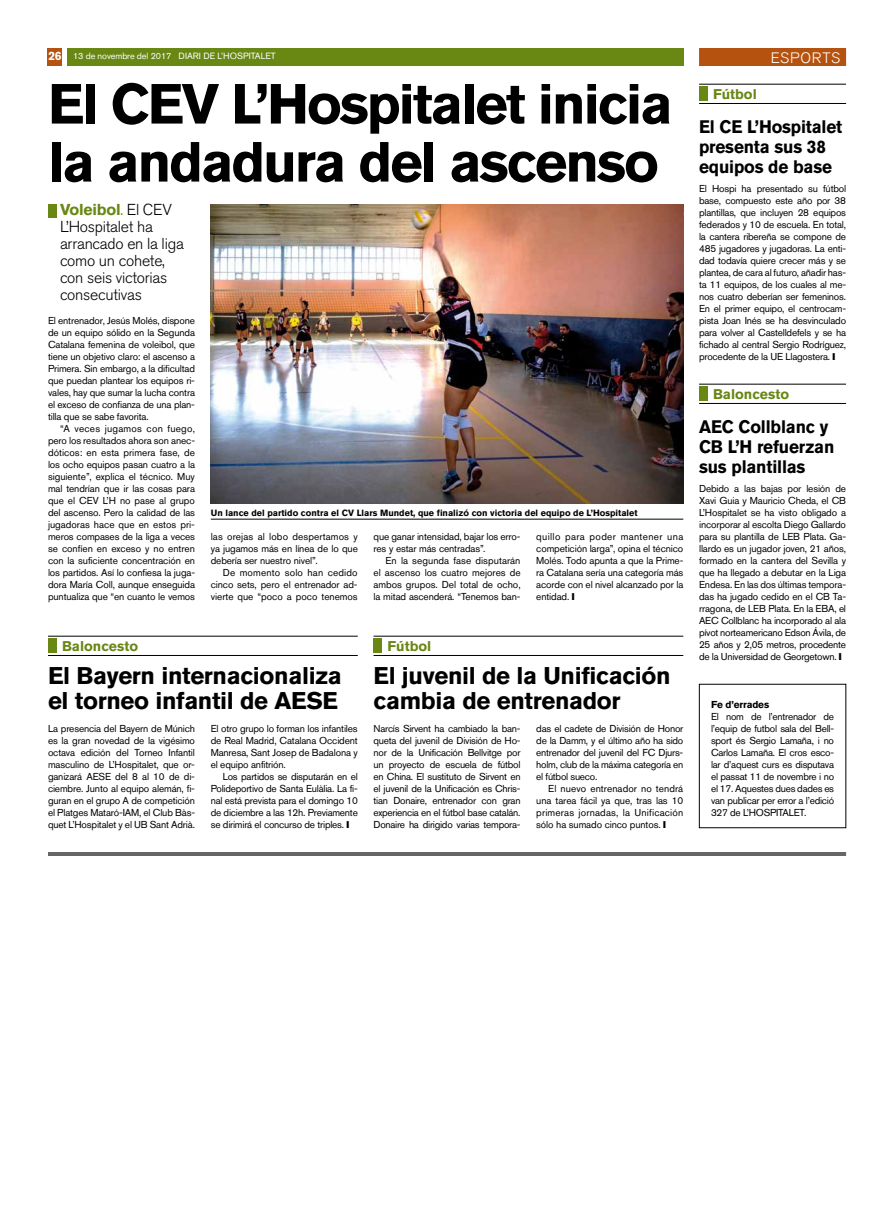
<style>
.page{position:relative;width:893px;height:1220px;background:#fff}
.page>*{position:absolute;margin:0;border:0;box-sizing:border-box;transform-origin:0 0}
.t1{font:700 56px/58px "Akzidenz Grotesk BQ";letter-spacing:-.04em;color:#000}
.t2{font:700 24px/25px "Akzidenz Grotesk BQ";letter-spacing:-.015em;color:#000}
.t3{font:700 18px/20px "Akzidenz Grotesk BQ";letter-spacing:-.01em;color:#000;scale:.95 1}
.t4{font:300 15.8px/17px "Akzidenz Grotesk BQ";letter-spacing:-.015em;color:#000}
.t5{font:300 15px "Akzidenz Grotesk BQ";letter-spacing:.06em;color:#fff}
.t6{font:700 14px "Akzidenz Grotesk BQ";color:#688713}
.t7{font:10px/12px "Akzidenz Grotesk BQ";letter-spacing:-.015em;color:#000;text-align:justify}
.t8{font:700 10px "Akzidenz Grotesk BQ";letter-spacing:-.015em;color:#000}
.t9{font:700 9px "Akzidenz Grotesk BQ";color:#000}
.t10{font:9px "Akzidenz Grotesk BQ";letter-spacing:-.01em;color:#fff}
.s1{font-weight:700;font-size:12px}
.s2{font-style:inherit}
.s3{font-weight:700;color:#688713}
.s4{color:#688713}
</style>
<div class="page">
<div style="left:67px;top:48px;width:616px;height:18px;background:#688713"></div>
<div style="left:699px;top:48px;width:147px;height:18px;background:#b5520f"></div>
<div style="left:48px;top:48px;width:14px;height:18px;background:#b5520f"></div>
<hr style="left:211px;top:519px;width:472px;height:1px;background:#000">
<img style="left:211px;top:204px;width:472px;height:300px">
<div style="left:48px;top:204px;width:8px;height:14px;background:#688713"></div>
<hr style="left:48px;top:852px;width:798px;height:4px;background:#666">
<div style="left:699px;top:386px;width:8px;height:15px;background:#688713"></div>
<hr style="left:699px;top:384px;width:147px;height:1px;background:#000">
<hr style="left:699px;top:403px;width:147px;height:1px;background:#000">
<div style="left:48px;top:638px;width:8px;height:15px;background:#688713"></div>
<hr style="left:48px;top:636px;width:310px;height:1px;background:#000">
<hr style="left:48px;top:655px;width:310px;height:1px;background:#000">
<div style="left:374px;top:638px;width:8px;height:15px;background:#688713"></div>
<hr style="left:374px;top:636px;width:309px;height:1px;background:#000">
<hr style="left:374px;top:655px;width:309px;height:1px;background:#000">
<div style="left:699px;top:87px;width:8px;height:14px;background:#688713"></div>
<hr style="left:699px;top:84px;width:147px;height:1px;background:#000">
<hr style="left:699px;top:103px;width:147px;height:1px;background:#000">
<p class="t10" style="left:48px;top:51px;width:229px"><span class="s1">26</span> 13 de novembre del 2017 <span class="s2">DIARI DE L’HOSPITALET</span></p>
<h3 class="t5" style="left:771px;top:49px;width:71px">esports</h3>
<h1 class="t1" style="left:48px;top:75px;width:626px">El CEV L’Hospitalet inicia la andadura del ascenso</h1>
<h3 class="t4" style="left:60px;top:201px;width:125px"><span class="s3">Voleibol</span><span class="s4">.</span> El CEV<br>L’Hospitalet ha arrancado en la liga como un cohete, con seis victorias consecutivas</h3>
<p class="t7" style="left:48px;top:314px;width:149px">El entrenador, Jesús Molés, dispone de un equipo sólido en la Segunda Catalana femenina de voleibol, que tiene un objetivo claro: el ascenso a Primera. Sin embargo, a la dificultad que puedan plantear los equipos ri&shy;vales, hay que sumar la lucha contra el exceso de confianza de una plan&shy;tilla que se sabe favorita.</p>
<p class="t7" style="left:48px;top:422px;width:149px;text-indent:12px">“A veces jugamos con fuego, pero los resultados ahora son anec&shy;dóticos: en esta primera fase, de los ocho equipos pasan cuatro a la siguiente”, explica el técnico. Muy mal tendrían que ir las cosas para que el CEV L’H no pase al grupo del ascenso. Pero la calidad de las jugadoras hace que en estos pri&shy;meros compases de la liga a veces se confíen en exceso y no entren con la suficiente concentración en los partidos. Así lo confiesa la juga&shy;dora María Coll, aunque enseguida puntualiza que “en cuanto le vemos</p>
<h3 class="t6" style="left:62px;top:638px;width:78px">Baloncesto</h3>
<p class="t9" style="left:211px;top:508px;width:428px">Un lance del partido contra el CV Llars Mundet, que finalizó con victoria del equipo de L’Hospitalet</p>
<p class="t7" style="left:211px;top:530px;width:149px">las orejas al lobo despertamos y ya jugamos más en línea de lo que debería ser nuestro nivel”.</p>
<p class="t7" style="left:211px;top:566px;width:148px;text-indent:12px">De momento solo han cedido cinco sets, pero el entrenador ad&shy;vierte que “poco a poco tenemos</p>
<p class="t7" style="left:373px;top:530px;width:149px">que ganar intensidad, bajar los erro&shy;res y estar más centradas”.</p>
<p class="t7" style="left:373px;top:554px;width:149px;text-indent:12px">En la segunda fase disputarán el ascenso los cuatro mejores de ambos grupos. Del total de ocho, la mitad ascenderá. “Tenemos ban-</p>
<h3 class="t6" style="left:388px;top:638px;width:45px">Fútbol</h3>
<p class="t7" style="left:536px;top:530px;width:149px">quillo para poder mantener una competición larga”, opina el técnico Molés. Todo apunta a que la Prime&shy;ra Catalana sería una categoría más acorde con el nivel alcanzado por la entidad.</p>
<h2 class="t2" style="left:48px;top:663px;width:295px">El Bayern internacionaliza el torneo infantil de AESE</h2>
<p class="t7" style="left:48px;top:722px;width:149px">La presencia del Bayern de Múnich es la gran novedad de la vigésimo octava edición del Torneo Infantil masculino de L’Hospitalet, que or&shy;ganizará AESE del 8 al 10 de di&shy;ciembre. Junto al equipo alemán, fi&shy;guran en el grupo A de competición el Platges Mataró-IAM, el Club Bàs&shy;quet L’Hospitalet y el UB Sant Adrià.</p>
<p class="t7" style="left:211px;top:722px;width:148px">El otro grupo lo forman los infantiles de Real Madrid, Catalana Occident Manresa, Sant Josep de Badalona y el equipo anfitrión.</p>
<p class="t7" style="left:211px;top:770px;width:149px;text-indent:12px">Los partidos se disputarán en el Polideportivo de Santa Eulàlia. La fi&shy;nal está prevista para el domingo 10 de diciembre a las 12h. Previamente se dirimirá el concurso de triples.</p>
<h2 class="t2" style="left:373px;top:663px;width:299px">El juvenil de la Unificación cambia de entrenador</h2>
<p class="t7" style="left:374px;top:722px;width:149px">Narcís Sirvent ha cambiado la ban&shy;queta del juvenil de División de Ho&shy;nor de la Unificación Bellvitge por un proyecto de escuela de fútbol en China. El sustituto de Sirvent en el juvenil de la Unificación es Chris&shy;tian Donaire, entrenador con gran experiencia en el fútbol base catalán.<br>Donaire ha dirigido varias tempora-</p>
<p class="t7" style="left:536px;top:722px;width:149px">das el cadete de División de Honor de la Damm, y el último año ha sido entrenador del juvenil del FC Djurs&shy;holm, club de la máxima categoría en el fútbol sueco.</p>
<p class="t7" style="left:536px;top:782px;width:149px;text-indent:12px">El nuevo entrenador no tendrá una tarea fácil ya que, tras las 10 primeras jornadas, la Unificación sólo ha sumado cinco puntos.</p>
<h3 class="t6" style="left:713px;top:86px;width:45px">Fútbol</h3>
<h3 class="t3" style="left:699px;top:116px;width:152px">El CE L’Hospitalet presenta sus 38 equipos de base</h3>
<p class="t7" style="left:699px;top:182px;width:149px">El Hospi ha presentado su fútbol base, compuesto este año por 38 plantillas, que incluyen 28 equipos federados y 10 de escuela. En total, la cantera ribereña se compone de 485 jugadores y jugadoras. La enti&shy;dad todavía quiere crecer más y se plantea, de cara al futuro, añadir has&shy;ta 11 equipos, de los cuales al me&shy;nos cuatro deberían ser femeninos.<br>En el primer equipo, el centrocam&shy;pista Joan Inés se ha desvinculado para volver al Castelldefels y se ha fichado al central Sergio Rodríguez, procedente de la UE Llagostera.</p>
<h3 class="t6" style="left:713px;top:386px;width:78px">Baloncesto</h3>
<h3 class="t3" style="left:699px;top:416px;width:144px">AEC Collblanc y<br>CB L’H refuerzan sus plantillas</h3>
<p class="t7" style="left:699px;top:482px;width:149px">Debido a las bajas por lesión de Xavi Guia y Mauricio Cheda, el CB L’Hospitalet se ha visto obligado a incorporar al escolta Diego Gallardo para su plantilla de LEB Plata. Ga&shy;llardo es un jugador joven, 21 años, formado en la cantera del Sevilla y que ha llegado a debutar en la Liga Endesa. En las dos últimas tempora&shy;das ha jugado cedido en el CB Ta&shy;rragona, de LEB Plata. En la EBA, el AEC Collblanc ha incorporado al ala pívot norteamericano Edson Ávila, de 25 años y 2,05 metros, procedente de la Universidad de Georgetown.</p>
<p class="t8" style="left:711px;top:699px;width:60px">Fe d’errades</p>
<p class="t7" style="left:711px;top:710px;width:125px">El nom de l’entrenador de l’equip de futbol sala del Bell&shy;sport és Sergio Lamaña, i no Carlos Lamaña. El cros esco&shy;lar d’aquest curs es disputava el passat 11 de novembre i no el 17. Aquestes dues dades es van publicar per error a l’edició 327 de L’HOSPITALET.</p>
</div>
